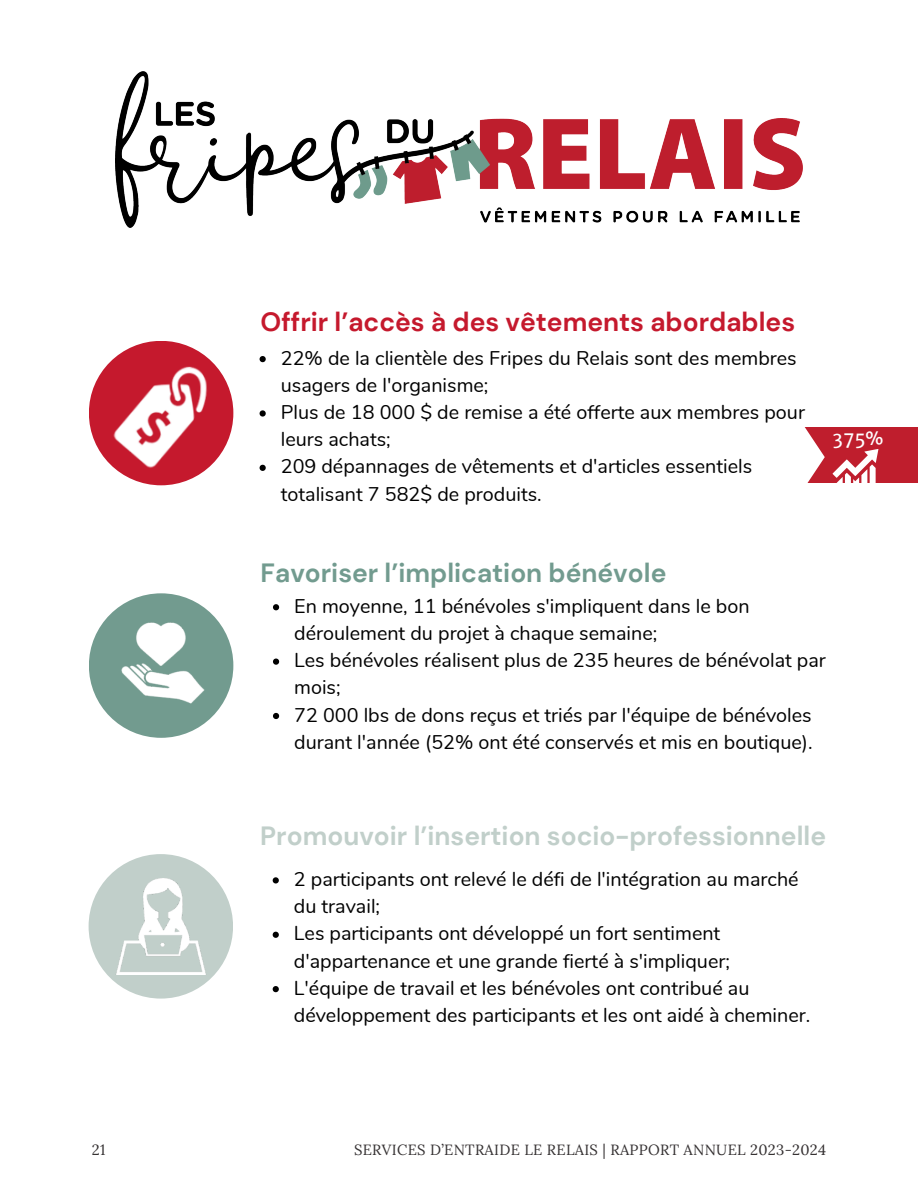
<style>
.page{position:relative;width:918px;height:1188px;background:#fff}
.page>*{position:absolute;margin:0;border:0;box-sizing:border-box;transform-origin:0 0}
.t1{font:700 26.4px "DM Sans";color:#c1cfca}
.t2{font:700 26.4px "DM Sans";color:#c5192d}
.t3{font:700 26.4px "DM Sans";color:#729b8f}
.t4{font:19.8px/27.2px "Nunito";color:#000}
.t5{font:18.6px "Merriweather Sans";color:#fff}
.t6{font:14.85px "Lora";letter-spacing:.02em;color:#353132}
</style>
<div class="page">
<div style="left:89px;top:341px;width:144px;height:144px;background:#c5192d;border-radius:50%"></div>
<div style="left:89px;top:854px;width:144px;height:145px;background:#c1cfca;border-radius:50%"></div>
<div style="left:89px;top:593px;width:144px;height:145px;background:#729b8f;border-radius:50%"></div>
<img style="left:108px;top:366px;width:106px;height:106px">
<img style="left:89px;top:615px;width:145px;height:96px">
<img style="left:116px;top:878px;width:90px;height:97px">
<img style="left:116px;top:72px;width:686px;height:155px">
<svg style="left:273px;top:604px;width:6px;height:6px"></svg>
<svg style="left:273px;top:659px;width:6px;height:6px"></svg>
<svg style="left:273px;top:713px;width:6px;height:6px"></svg>
<svg style="left:260px;top:356px;width:6px;height:6px"></svg>
<svg style="left:260px;top:410px;width:6px;height:7px"></svg>
<svg style="left:260px;top:465px;width:6px;height:6px"></svg>
<svg style="left:273px;top:877px;width:6px;height:6px"></svg>
<svg style="left:273px;top:932px;width:6px;height:6px"></svg>
<svg style="left:273px;top:986px;width:6px;height:6px"></svg>
<svg style="left:805px;top:428px;width:113px;height:55px"></svg>
<h1 class="t2" style="left:261px;top:305px;width:536px">Offrir l’accès à des vêtements abordables</h1>
<p class="t4" style="left:281px;top:345px;width:526px">22% de la clientèle des Fripes du Relais sont des membres usagers de l'organisme;<br>Plus de 18 000 $ de remise a été offerte aux membres pour leurs achats;<br>209 dépannages de vêtements et d'articles essentiels totalisant 7 582$ de produits.</p>
<h1 class="t3" style="left:261px;top:555px;width:407px">Favoriser l’implication bénévole</h1>
<p class="t5" style="left:833px;top:426px;width:52px">375%</p>
<p class="t4" style="left:294px;top:593px;width:533px">En moyenne, 11 bénévoles s'impliquent dans le bon déroulement du projet à chaque semaine;<br>Les bénévoles réalisent plus de 235 heures de bénévolat par mois;<br>72 000 lbs de dons reçus et triés par l'équipe de bénévoles durant l'année (52% ont été conservés et mis en boutique).</p>
<h1 class="t1" style="left:260px;top:819px;width:567px">Promouvoir l’insertion socio-professionnelle</h1>
<p class="t4" style="left:294px;top:866px;width:518px">2 participants ont relevé le défi de l'intégration au marché du travail;<br>Les participants ont développé un fort sentiment d'appartenance et une grande fierté à s'impliquer;<br>L'équipe de travail et les bénévoles ont contribué au développement des participants et les ont aidé à cheminer.</p>
<p class="t6" style="left:92px;top:1140px;width:15px">21</p>
<p class="t6" style="left:354px;top:1140px;width:474px">SERVICES D’ENTRAIDE LE RELAIS | RAPPORT ANNUEL 2023-2024</p>
</div>
